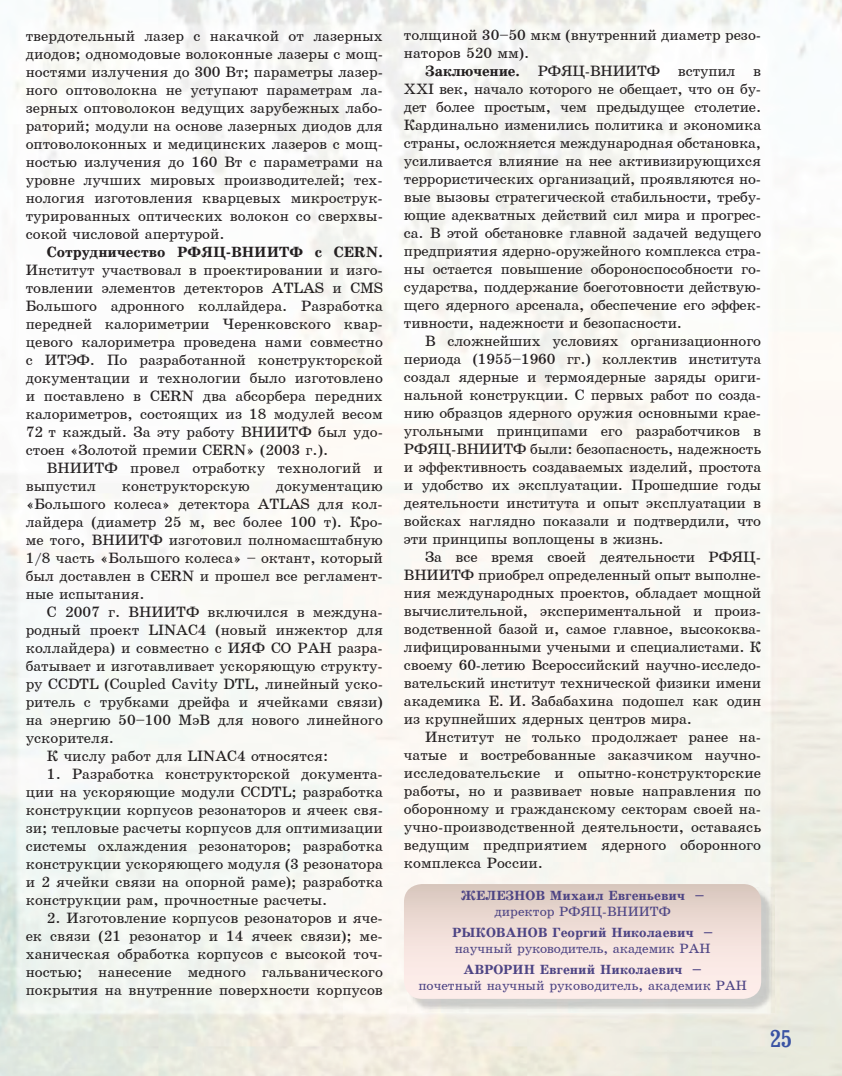
<style>
.page{position:relative;width:842px;height:1076px;background:#fff}
.page>*{position:absolute;margin:0;border:0;box-sizing:border-box;transform-origin:0 0}
.t1{font:24px "Bruskovaya Plain";color:#3a53a3}
.t2{font:15px/18px "School";color:#231f20;text-align:justify}
.t3{font:700 15px "School";color:#231f20}
.t4{font:13.5px "School";color:#4d4484}
.t5{font:700 13.5px "School";color:#4d4484}
.s1{font-weight:700}
</style>
<div class="page">
<svg style="left:404px;top:884px;width:357px;height:115px;background:#f0dfd9"></svg>
<p class="t2" style="left:26px;top:27px;width:359px">твердотельный лазер с накачкой от лазерных диодов; одномодовые волоконные лазеры с мощ&shy;ностями излучения до 300 Вт; параметры лазер&shy;ного оптоволокна не уступают параметрам ла&shy;зерных оптоволокон ведущих зарубежных лабо&shy;раторий; модули на основе лазерных диодов для оптоволоконных и медицинских лазеров с мощ&shy;ностью излучения до 160 Вт с параметрами на уровне лучших мировых производителей; тех&shy;нология изготовления кварцевых микрострук&shy;турированных оптических волокон со сверхвы&shy;сокой числовой апертурой.</p>
<p class="t3" style="left:47px;top:244px;width:337px">Сотрудничество РФЯÖ-ВНИИТФ с СÅRN.</p>
<p class="t2" style="left:26px;top:261px;width:359px">Институт участвовал в проектировании и изго&shy;товлении элементов детекторов ATLAS и CMS Большого адронного коллайдера. Разработка передней калориметрии Черенковского квар&shy;цевого калориметра проведена нами совместно с ИТЭФ. По разработанной конструкторской документации и технологии было изготовлено и поставлено в CERN два абсорбера передних калориметров, состоящих из 18 модулей весом 72 т каждый. За эту работу ВНИИТФ был удо&shy;стоен «Золотой премии CERN» (2003 г.).</p>
<p class="t2" style="left:26px;top:459px;width:359px;text-indent:21px">ВНИИТФ провел отработку технологий и выпустил</p>
<p class="t2" style="left:26px;top:477px;width:359px;text-indent:250px">документацию «Большого колеса» детектора ATLAS для кол&shy;лайдера (диаметр 25 м, вес более 100 т). Кро&shy;ме того, ВНИИТФ изготовил полномасштабную 1/8 часть «Большого колеса» – октант, который был доставлен в CERN и прошел все регламент&shy;ные испытания.</p>
<p class="t2" style="left:47px;top:603px;width:337px">С 2007 г. ВНИИТФ включился в междуна-</p>
<p class="t2" style="left:26px;top:621px;width:359px">родный проект LINAC4 (новый инжектор для</p>
<p class="t2" style="left:26px;top:639px;width:359px">коллайдера) и совместно с ИЯФ СО РАН разра-</p>
<p class="t2" style="left:26px;top:657px;width:359px">батывает и изготавливает ускоряющую структу-</p>
<p class="t2" style="left:26px;top:675px;width:359px">ру CCDTL (Coupled Cavity DTL, линейный уско-</p>
<p class="t2" style="left:26px;top:693px;width:359px">ритель с трубками дрейфа и ячейками связи)</p>
<p class="t2" style="left:26px;top:711px;width:359px">на энергию 50–100 МэВ для нового линейного</p>
<p class="t2" style="left:26px;top:729px;width:90px">ускорителя.</p>
<p class="t2" style="left:47px;top:747px;width:283px">К числу работ для LINAC4 относятся:</p>
<p class="t2" style="left:26px;top:765px;width:359px;text-indent:21px">1. Разработка конструкторской документа&shy;ции на ускоряющие модули CCDTL; разработка конструкции корпусов резонаторов и ячеек свя&shy;зи; тепловые расчеты корпусов для оптимизации системы охлаждения резонаторов; разработка конструкции ускоряющего модуля (3 резонатора и 2 ячейки связи на опорной раме); разработка конструкции рам, прочностные расчеты.</p>
<p class="t2" style="left:26px;top:909px;width:359px;text-indent:21px">2. Изготовление корпусов резонаторов и яче&shy;ек связи (21 резонатор и 14 ячеек связи); ме&shy;ханическая обработка корпусов с высокой точ&shy;ностью; нанесение медного гальванического покрытия на внутренние поверхности корпусов</p>
<p class="t2" style="left:122px;top:477px;width:130px">конструкторскую</p>
<p class="t2" style="left:404px;top:26px;width:359px">толщиной 30–50 мкм (внутренний диаметр резо&shy;наторов 520 мм).</p>
<p class="t2" style="left:404px;top:62px;width:359px;text-indent:21px"><span class="s1">Заключение.</span> РФЯЦ-ВНИИТФ вступил в XXI век, начало которого не обещает, что он бу&shy;дет более простым, чем предыдущее столетие.<br>Кардинально изменились политика и экономика страны, осложняется международная обстановка, усиливается влияние на нее активизирующихся террористических организаций, проявляются но&shy;вые вызовы стратегической стабильности, требу&shy;ющие адекватных действий сил мира и прогрес&shy;са. В этой обстановке главной задачей ведущего предприятия ядерно-оружейного комплекса стра&shy;ны остается повышение обороноспособности го&shy;сударства, поддержание боеготовности действую&shy;щего ядерного арсенала, обеспечение его эффек&shy;тивности, надежности и безопасности.</p>
<p class="t2" style="left:404px;top:332px;width:359px;text-indent:21px">В сложнейших условиях организационного периода (1955–1960 гг.) коллектив института создал ядерные и термоядерные заряды ориги&shy;нальной конструкции. С первых работ по созда&shy;нию образцов ядерного оружия основными крае&shy;угольными принципами его разработчиков в РФЯЦ-ВНИИТФ были: безопасность, надежность и эффективность создаваемых изделий, простота и удобство их эксплуатации. Прошедшие годы деятельности института и опыт эксплуатации в войсках наглядно показали и подтвердили, что эти принципы воплощены в жизнь.</p>
<p class="t2" style="left:404px;top:548px;width:359px;text-indent:21px">За все время своей деятельности РФЯЦ-ВНИИТФ приобрел определенный опыт выполне&shy;ния международных проектов, обладает мощной вычислительной, экспериментальной и произ&shy;водственной базой и, самое главное, высококва&shy;лифицированными учеными и специалистами. К своему 60-летию Всероссийский научно-исследо&shy;вательский институт технической физики имени академика Е. И. Забабахина подошел как один из крупнейших ядерных центров мира.</p>
<p class="t2" style="left:404px;top:728px;width:359px;text-indent:21px">Институт не только продолжает ранее на&shy;чатые и востребованные заказчиком научно&shy;исследовательские и опытно-конструкторские работы, но и развивает новые направления по оборонному и гражданскому секторам своей на&shy;учно-производственной деятельности, оставаясь ведущим предприятием ядерного оборонного комплекса России.</p>
<p class="t5" style="left:461px;top:888px;width:245px">ÆÅЛÅЗНОВ Михаил Åвгеньевич –</p>
<p class="t4" style="left:494px;top:904px;width:178px">директор РФЯЦ-ВНИИТФ</p>
<p class="t5" style="left:452px;top:925px;width:262px">РÛКОВАНОВ Георгий Николаевич –</p>
<p class="t4" style="left:455px;top:941px;width:257px">научный руководитель, академик РАН</p>
<p class="t5" style="left:463px;top:962px;width:240px">АВРОРИН Åвгений Николаевич –</p>
<p class="t4" style="left:418px;top:978px;width:330px">почетный научный руководитель, академик РАН</p>
<h1 class="t1" style="left:770px;top:1026px;width:24px">25</h1>
</div>
